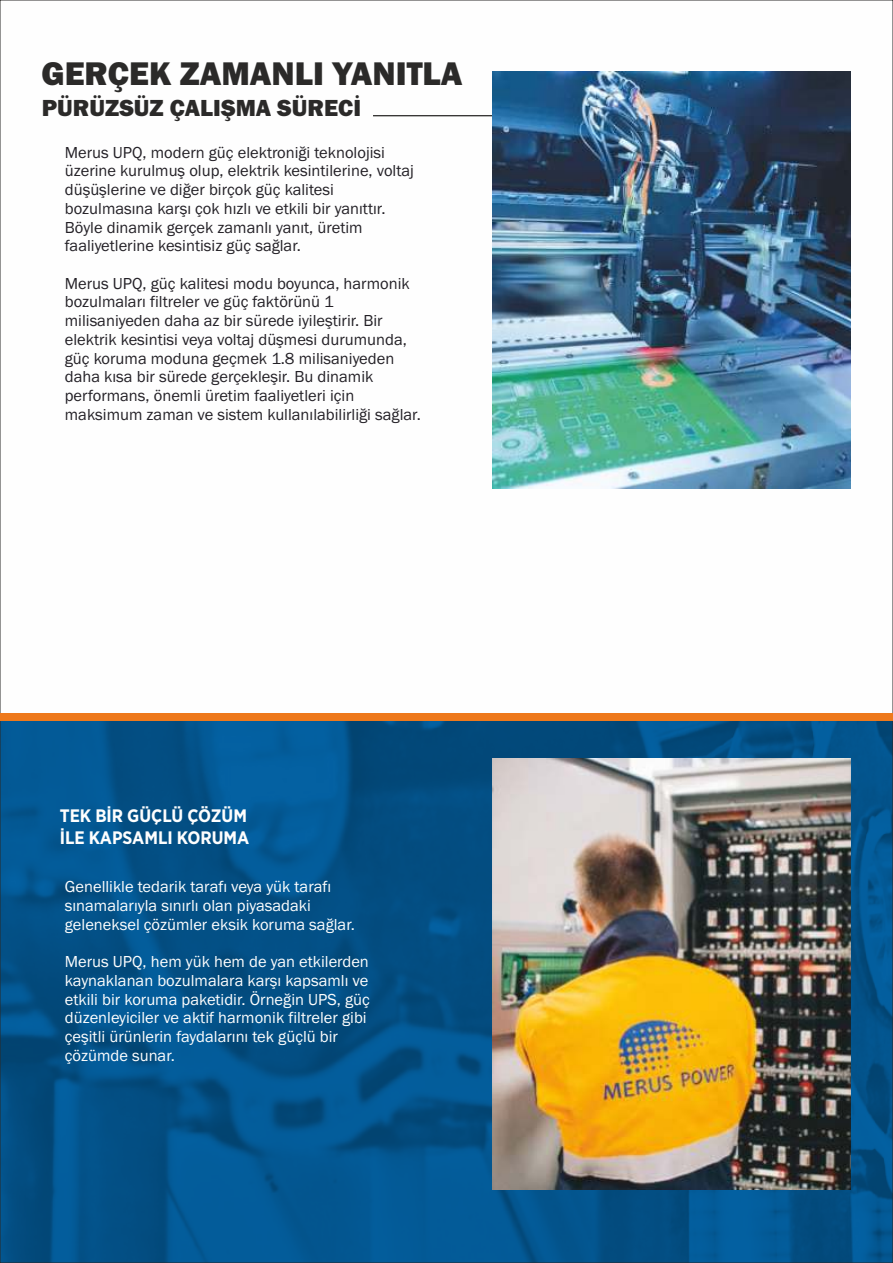
<style>
.page{position:relative;width:893px;height:1263px;background:#fff}
.page>*{position:absolute;margin:0;border:0;box-sizing:border-box;transform-origin:0 0}
.t1{font:800 33.9px "Franklin Gothic";color:#2b2a29}
.t2{font:800 24.15px "Franklin Gothic";color:#2b2a29}
.t3{font:700 18px/22.4px "Gotham Narrow";color:#fefefe}
.t4{font:16.5px/18.8px "Franklin Gothic";color:#232026}
.t5{font:16.5px/18.8px "Franklin Gothic";color:#fefefe}
</style>
<div class="page">
<img style="left:2px;top:721px;width:889px;height:540px">
<hr style="left:373px;top:115px;width:477px;height:1px;background:#2b2a29">
<div style="left:0;top:713px;width:893px;height:8px;background:#ee791c"></div>
<img style="left:493px;top:758px;width:357px;height:431px">
<img style="left:493px;top:71px;width:357px;height:418px">
<h1 class="t1" style="left:42px;top:61px;width:422px">GERÇEK ZAMANLI YANITLA</h1>
<h2 class="t2" style="left:42px;top:99px;width:321px">PÜRÜZSÜZ ÇALIŞMA SÜRECİ</h2>
<p class="t4" style="left:65px;top:144px;width:351px">Merus UPQ, modern güç elektroniği teknolojisi üzerine kurulmuş olup, elektrik kesintilerine, voltaj düşüşlerine ve diğer birçok güç kalitesi bozulmasına karşı çok hızlı ve etkili bir yanıttır.<br>Böyle dinamik gerçek zamanlı yanıt, üretim faaliyetlerine kesintisiz güç sağlar.</p>
<p class="t4" style="left:65px;top:275px;width:357px">Merus UPQ, güç kalitesi modu boyunca, harmonik bozulmaları filtreler ve güç faktörünü 1 milisaniyeden daha az bir sürede iyileştirir. Bir elektrik kesintisi veya voltaj düşmesi durumunda, güç koruma moduna geçmek 1.8 milisaniyeden daha kısa bir sürede gerçekleşir. Bu dinamik performans, önemli üretim faaliyetleri için maksimum zaman ve sistem kullanılabilirliği sağlar.</p>
<p class="t3" style="left:60px;top:805px;width:191px">TEK BİR GÜÇLÜ ÇÖZÜM<br>İLE KAPSAMLI KORUMA</p>
<p class="t5" style="left:65px;top:879px;width:292px">Genellikle tedarik tarafı veya yük tarafı sınamalarıyla sınırlı olan piyasadaki geleneksel çözümler eksik koruma sağlar.</p>
<p class="t5" style="left:65px;top:954px;width:306px">Merus UPQ, hem yük hem de yan etkilerden kaynaklanan bozulmalara karşı kapsamlı ve etkili bir koruma paketidir. Örneğin UPS, güç düzenleyiciler ve aktif harmonik filtreler gibi çeşitli ürünlerin faydalarını tek güçlü bir çözümde sunar.</p>
</div>
